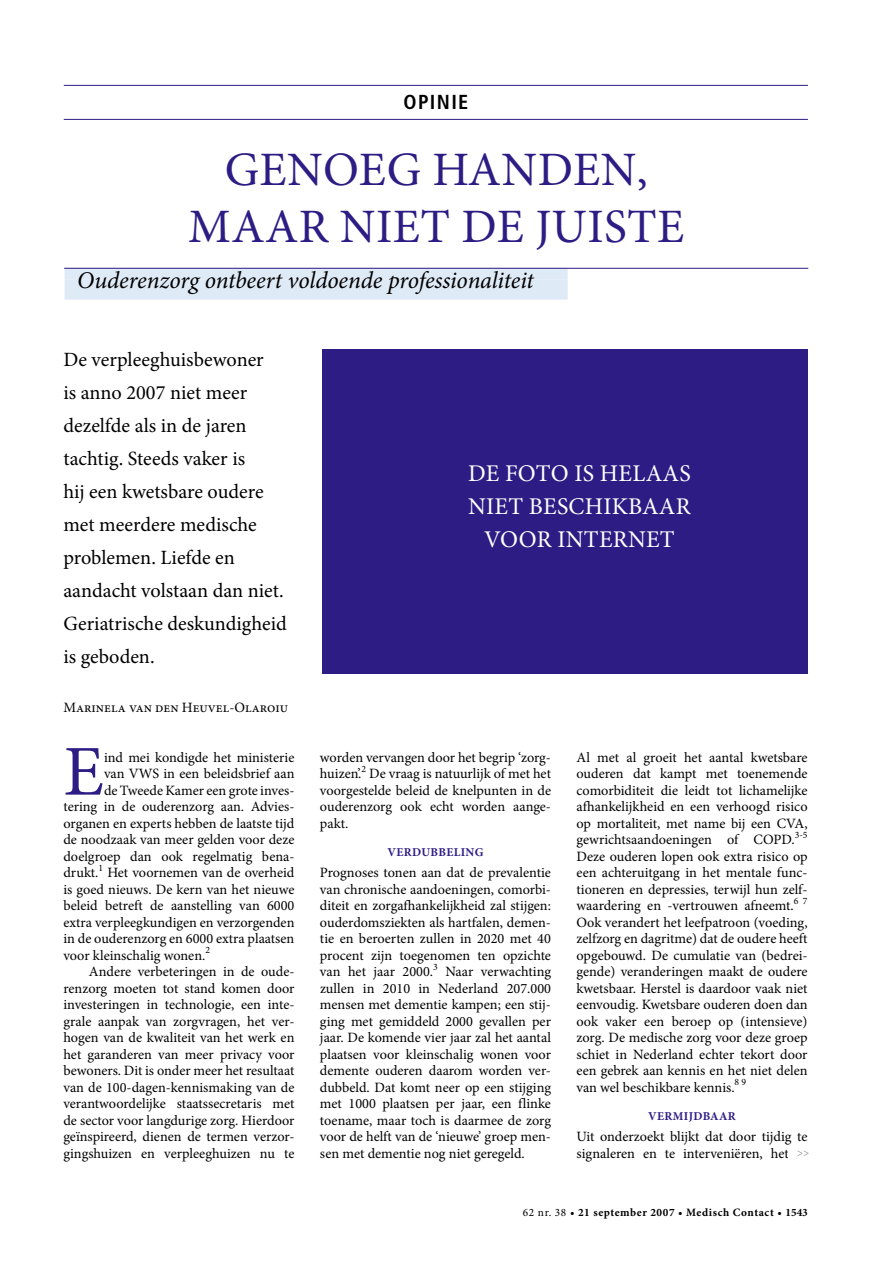
<style>
.page{position:relative;width:893px;height:1263px;background:#fff}
.page>*{position:absolute;margin:0;border:0;box-sizing:border-box;transform-origin:0 0}
.t1{font:71.55px "Minion Pro";color:#2e1c85}
.t2{font:48px/57px "Minion Pro";letter-spacing:.01em;color:#2e1c85;text-align:center}
.t3{font:italic 24px "Minion Pro";letter-spacing:-.005em;color:#000}
.t4{font:24px/33px "Minion Pro";letter-spacing:.01em;color:#fff;text-align:center}
.t5{font:20.25px/33px "Minion Pro";letter-spacing:-.005em;color:#000}
.t6{font:700 condensed 20.25px "Frutiger";letter-spacing:.065em;color:#000}
.t7{font:14.25px/16.5px "Minion Pro";color:#000;text-align:justify}
.t8{font:700 12px "Minion Pro";letter-spacing:.03em;color:#2e1c85}
.t9{font:700 11.25px "Minion Pro";letter-spacing:.05em;color:#000}
.s1{font-weight:400}
</style>
<div class="page">
<hr style="left:64px;top:85px;width:744px;height:1px;background:#2e1c85">
<div style="left:65px;top:268px;width:503px;height:12px;background:#dfeaf7"></div>
<div style="left:65px;top:280px;width:503px;height:20px;background:#dfeaf7"></div>
<hr style="left:64px;top:268px;width:744px;height:1px;background:#2e1c85">
<hr style="left:64px;top:119px;width:744px;height:1px;background:#2e1c85">
<div style="left:322px;top:349px;width:486px;height:324px;background:#2e1c85"></div>
<h3 class="t6" style="left:403px;top:90px;width:66px">OPINIE</h3>
<h2 class="t2" style="left:188px;top:141px;width:498px">Genoeg handen, maar niet de juiste</h2>
<h3 class="t3" style="left:77px;top:264px;width:458px">Ouderenzorg ontbeert voldoende professionaliteit</h3>
<h3 class="t5" style="left:63px;top:343px;width:225px">De verpleeghuisbewoner<br>is anno 2007 niet meer dezelfde als in de jaren tachtig. Steeds vaker is<br>hij een kwetsbare oudere met meerdere medische problemen. Liefde en aandacht volstaan dan niet.<br>Geriatrische deskundigheid is geboden.</h3>
<p class="t7" style="left:63px;top:699px;width:226px">Marinela van den Heuvel-Olaroiu</p>
<h1 class="t1" style="left:63px;top:724px;width:38px">E</h1>
<p class="t7" style="left:104px;top:749px;width:192px">ind mei kondigde het ministerie</p>
<p class="t7" style="left:104px;top:765px;width:192px">van VWS in een beleidsbrief aan</p>
<p class="t7" style="left:104px;top:782px;width:192px">de Tweede Kamer een grote inves-</p>
<p class="t7" style="left:63px;top:798px;width:224px">tering in de ouderenzorg aan. Advies---</p>
<p class="t7" style="left:63px;top:815px;width:233px">organen en experts hebben de laatste tijd</p>
<p class="t7" style="left:63px;top:831px;width:233px">de noodzaak van meer gelden voor deze</p>
<p class="t7" style="left:63px;top:848px;width:233px">doelgroep dan ook regel-matig bena-</p>
<p class="t7" style="left:63px;top:864px;width:233px">drukt.<sup>1</sup> Het voornemen van de overheid</p>
<p class="t7" style="left:63px;top:881px;width:233px">is goed nieuws. De kern van het nieuwe</p>
<p class="t7" style="left:63px;top:897px;width:233px">beleid betreft de aanstelling van 6000</p>
<p class="t7" style="left:63px;top:914px;width:233px">extra verpleegkundigen en verzorgenden</p>
<p class="t7" style="left:63px;top:930px;width:233px">in de ouderenzorg en 6000 extra plaatsen</p>
<p class="t7" style="left:63px;top:947px;width:148px">voor kleinschalig wonen.<sup>2</sup></p>
<p class="t7" style="left:89px;top:963px;width:207px">Andere verbeteringen in de oude-</p>
<p class="t7" style="left:63px;top:980px;width:233px">renzorg moeten tot stand komen door</p>
<p class="t7" style="left:63px;top:996px;width:233px">investeringen in technologie, een inte-</p>
<p class="t7" style="left:63px;top:1013px;width:233px">grale aanpak van zorgvragen, het ver-</p>
<p class="t7" style="left:63px;top:1029px;width:233px">hogen van de kwaliteit van het werk en</p>
<p class="t7" style="left:63px;top:1046px;width:233px">het garanderen van meer privacy voor</p>
<p class="t7" style="left:63px;top:1062px;width:233px">bewoners. Dit is onder meer het resultaat</p>
<p class="t7" style="left:63px;top:1079px;width:233px">van de 100-dagen-kennismaking van de</p>
<p class="t7" style="left:63px;top:1095px;width:233px">verantwoordelijke staatssecretaris met</p>
<p class="t7" style="left:63px;top:1112px;width:233px">de sector voor langdurige zorg. Hierdoor</p>
<p class="t7" style="left:63px;top:1128px;width:233px">geïnspireerd, dienen de termen verzor-</p>
<p class="t7" style="left:63px;top:1145px;width:233px">gingshuizen en verpleeghuizen nu te</p>
<h3 class="t4" style="left:468px;top:457px;width:224px">De foto is helaas niet beschikbaar voor internet</h3>
<p class="t7" style="left:320px;top:749px;width:233px">worden vervangen door het begrip ‘zorg&shy;huizen’.<sup>2</sup> De vraag is natuurlijk of met het voorgestelde beleid de knelpunten in de ouderenzorg ook echt worden aange&shy;pakt.</p>
<p class="t8" style="left:387px;top:844px;width:97px">Verdubbeling</p>
<p class="t7" style="left:320px;top:864px;width:233px">Prognoses tonen aan dat de prevalentie van chronische aandoeningen, comorbi&shy;diteit en zorgafhankelijkheid zal stijgen: ouderdomsziekten als hartfalen, demen&shy;tie en beroerten zullen in 2020 met 40 procent zijn toegenomen ten opzichte van het jaar 2000.<sup>3</sup> Naar verwachting zullen in 2010 in Nederland 207.000 mensen met dementie kampen; een stij&shy;ging met gemiddeld 2000 gevallen per jaar. De komende vier jaar zal het aantal plaatsen voor kleinschalig wonen voor demente ouderen daarom worden ver&shy;dubbeld. Dat komt neer op een stijging met 1000 plaatsen per jaar, een flinke toename, maar toch is daarmee de zorg voor de helft van de ‘nieuwe’ groep men&shy;sen met dementie nog niet geregeld.</p>
<p class="t7" style="left:576px;top:749px;width:233px">Al met al groeit het aantal kwetsbare ouderen dat kampt met toenemende comorbiditeit die leidt tot lichamelijke afhankelijkheid en een verhoogd risico op mortaliteit, met name bij een CVA, gewrichtsaandoeningen of COPD.<sup>3-5<br></sup>Deze ouderen lopen ook extra risico op een achteruitgang in het mentale func&shy;tioneren en depressies, terwijl hun zelf&shy;waardering en -vertrouwen afneemt.<sup>6</sup> <sup>7<br></sup>Ook verandert het leefpatroon (voeding, zelfzorg en dagritme) dat de oudere heeft opgebouwd. De cumulatie van (bedrei&shy;gende) veranderingen maakt de oudere kwetsbaar. Herstel is daardoor vaak niet eenvoudig. Kwetsbare ouderen doen dan ook vaker een beroep op (intensieve) zorg. De medische zorg voor deze groep schiet in Nederland echter tekort door een gebrek aan kennis en het niet delen van wel beschikbare kennis.<sup>8</sup> <sup>9</sup></p>
<p class="t8" style="left:648px;top:1108px;width:89px">Vermijdbaar</p>
<p class="t7" style="left:576px;top:1128px;width:233px">Uit onderzoekt blijkt dat door tijdig te signaleren en te interveniëren, het</p>
<p class="t9" style="left:523px;top:1204px;width:286px"><span class="s1">62 nr. 38</span> • 21 september 2007 • Medisch Contact • 1543</p>
</div>
